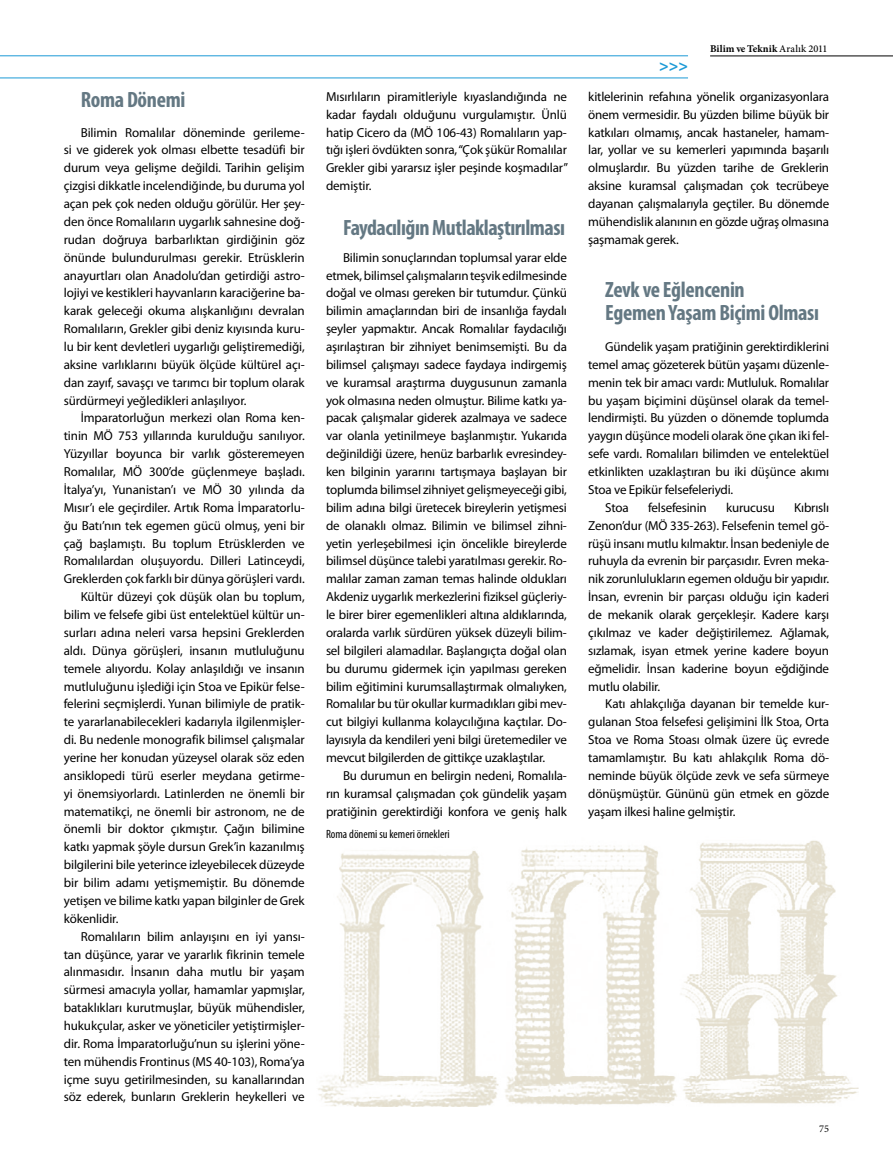
<style>
.page{position:relative;width:893px;height:1170px;background:#fff}
.page>*{position:absolute;margin:0;border:0;box-sizing:border-box;transform-origin:0 0}
.t1{font:700 condensed 22.2px/22.2px "Myriad Pro";letter-spacing:-.02em;color:#647883}
.t2{font:700 16.2px "Myriad Pro";color:#1c9ad6}
.t3{font:13.05px/17.9px "Myriad Pro";letter-spacing:-.01em;color:#000;text-align:justify}
.t4{font:condensed 12px "Myriad Pro";color:#000}
.t5{font:700 10.35px "Minion Pro";letter-spacing:.005em;color:#000}
.t6{font:10.35px "Minion Pro";color:#000}
.s1{font-weight:500}
</style>
<div class="page">
<img style="left:318px;top:840px;width:541px;height:266px">
<hr style="left:710px;top:56px;width:183px;height:1px;background:#000">
<hr style="left:0;top:78px;width:688px;height:1px;background:#1c9ad6">
<hr style="left:0;top:56px;width:688px;height:1px;background:#1c9ad6">
<h1 class="t1" style="left:81px;top:88px;width:106px">Roma Dönemi</h1>
<p class="t3" style="left:64px;top:123px;width:242px;text-indent:17px">Bilimin Romalılar döneminde gerileme&shy;si ve giderek yok olması elbette tesadüfi bir durum veya gelişme değildi. Tarihin gelişim çizgisi dikkatle incelendiğinde, bu duruma yol açan pek çok neden olduğu görülür. Her şey&shy;den önce Romalıların uygarlık sahnesine doğ&shy;rudan doğruya barbarlıktan girdiğinin göz önünde bulundurulması gerekir. Etrüsklerin anayurtları olan Anadolu’dan getirdiği astro&shy;lojiyi ve kestikleri hayvanların karaciğerine ba&shy;karak geleceği okuma alışkanlığını devralan Romalıların, Grekler gibi deniz kıyısında kuru&shy;lu bir kent devletleri uygarlığı geliştiremediği, aksine varlıklarını büyük ölçüde kültürel açı&shy;dan zayıf, savaşçı ve tarımcı bir toplum olarak sürdürmeyi yeğledikleri anlaşılıyor.</p>
<p class="t3" style="left:81px;top:409px;width:225px">İmparatorluğun merkezi olan Roma ken-</p>
<p class="t3" style="left:64px;top:427px;width:242px">tinin MÖ 753 yıllarında kurulduğu sanılıyor.</p>
<p class="t3" style="left:64px;top:444px;width:242px">Yüzyıllar boyunca bir varlık gösteremeyen</p>
<p class="t3" style="left:64px;top:462px;width:242px">Romalılar, MÖ 300’de güçlenmeye başladı.</p>
<p class="t3" style="left:64px;top:480px;width:242px">İtalya’yı, Yunanistan’ı ve MÖ 30 yılında da</p>
<p class="t3" style="left:64px;top:498px;width:242px">Mısır’ı ele geçirdiler. Artık Roma İmparatorlu-</p>
<p class="t3" style="left:64px;top:516px;width:242px">ğu Batı’nın tek egemen gücü olmuş, yeni bir</p>
<p class="t3" style="left:64px;top:534px;width:242px">çağ başlamıştı. Bu toplum Etrüsklerden ve</p>
<p class="t3" style="left:64px;top:552px;width:242px">Romalılardan oluşuyordu. Dilleri Latinceydi,</p>
<p class="t3" style="left:64px;top:569px;width:242px">Greklerden çok farklı bir dünya görüşleri vardı.</p>
<p class="t3" style="left:81px;top:587px;width:225px">Kültür düzeyi çok düşük olan bu toplum,</p>
<p class="t3" style="left:64px;top:605px;width:242px">bilim ve felsefe gibi üst entelektüel kültür un-</p>
<p class="t3" style="left:64px;top:623px;width:242px">surları adına neleri varsa hepsini Greklerden</p>
<p class="t3" style="left:64px;top:641px;width:242px">aldı. Dünya görüşleri, insanın mutluluğunu</p>
<p class="t3" style="left:64px;top:659px;width:242px">temele alıyordu. Kolay anlaşıldığı ve insanın</p>
<p class="t3" style="left:64px;top:677px;width:242px">mutluluğunu işlediği için Stoa ve Epikür felse-</p>
<p class="t3" style="left:64px;top:694px;width:242px">felerini seçmişlerdi. Yunan bilimiyle de pratik-</p>
<p class="t3" style="left:64px;top:712px;width:242px">te yararlanabilecekleri kadarıyla ilgilenmişler-</p>
<p class="t3" style="left:64px;top:730px;width:242px">di. Bu nedenle monografik bilimsel çalışmalar</p>
<p class="t3" style="left:64px;top:748px;width:242px">yerine her konudan yüzeysel olarak söz eden</p>
<p class="t3" style="left:64px;top:766px;width:242px">ansiklopedi türü eserler meydana getirme-</p>
<p class="t3" style="left:64px;top:784px;width:242px">yi önemsiyorlardı. Latinlerden ne önemli bir</p>
<p class="t3" style="left:64px;top:802px;width:242px">matematikçi, ne önemli bir astronom, ne de</p>
<p class="t3" style="left:64px;top:819px;width:242px">önemli bir doktor çıkmıştır. Çağın bilimine</p>
<p class="t3" style="left:64px;top:837px;width:242px">katkı yapmak şöyle dursun Grek’in kazanılmış</p>
<p class="t3" style="left:64px;top:855px;width:242px">bilgilerini bile yeterince izleyebilecek düzeyde</p>
<p class="t3" style="left:64px;top:873px;width:242px">bir bilim adamı yetişmemiştir. Bu dönemde</p>
<p class="t3" style="left:64px;top:891px;width:242px">yetişen ve bilime katkı yapan bilginler de Grek</p>
<p class="t3" style="left:64px;top:909px;width:56px">kökenlidir.</p>
<p class="t3" style="left:81px;top:927px;width:225px">Romalıların bilim anlayışını en iyi yansı-</p>
<p class="t3" style="left:64px;top:944px;width:242px">tan düşünce, yarar ve yararlık fikrinin temele</p>
<p class="t3" style="left:64px;top:962px;width:242px">alınmasıdır. İnsanın daha mutlu bir yaşam</p>
<p class="t3" style="left:64px;top:980px;width:242px">sürmesi amacıyla yollar, hamamlar yapmışlar,</p>
<p class="t3" style="left:64px;top:998px;width:242px">bataklıkları kurutmuşlar, büyük mühendisler,</p>
<p class="t3" style="left:64px;top:1016px;width:242px">hukukçular, asker ve yöneticiler yetiştirmişler-</p>
<p class="t3" style="left:64px;top:1034px;width:242px">dir. Roma İmparatorluğu’nun su işlerini yöne-</p>
<p class="t3" style="left:64px;top:1052px;width:242px">ten mühendis Frontinus (MS 40-103), Roma’ya</p>
<p class="t3" style="left:64px;top:1069px;width:242px">içme suyu getirilmesinden, su kanallarından</p>
<p class="t3" style="left:64px;top:1087px;width:242px">söz ederek, bunların Greklerin heykelleri ve</p>
<p class="t3" style="left:326px;top:87px;width:244px">Mısırlıların piramitleriyle kıyaslandığında ne kadar faydalı olduğunu vurgulamıştır. Ünlü hatip Cicero da (MÖ 106-43) Romalıların yap&shy;tığı işleri övdükten sonra, “Çok şükür Romalılar Grekler gibi yararsız işler peşinde koşmadılar” demiştir.</p>
<h1 class="t1" style="left:343px;top:216px;width:224px">Faydacılığın Mutlaklaştırılması</h1>
<p class="t3" style="left:326px;top:248px;width:242px;text-indent:17px">Bilimin sonuçlarından toplumsal yarar elde etmek, bilimsel çalışmaların teşvik edilmesinde doğal ve olması gereken bir tutumdur. Çünkü bilimin amaçlarından biri de insanlığa faydalı şeyler yapmaktır. Ancak Romalılar faydacılığı aşırılaştıran bir zihniyet benimsemişti. Bu da bilimsel çalışmayı sadece faydaya indirgemiş ve kuramsal araştırma duygusunun zamanla yok olmasına neden olmuştur. Bilime katkı ya&shy;pacak çalışmalar giderek azalmaya ve sadece var olanla yetinilmeye başlanmıştır. Yukarıda değinildiği üzere, henüz barbarlık evresindey&shy;ken bilginin yararını tartışmaya başlayan bir toplumda bilimsel zihniyet gelişmeyeceği gibi, bilim adına bilgi üretecek bireylerin yetişmesi de olanaklı olmaz. Bilimin ve bilimsel zihni&shy;yetin yerleşebilmesi için öncelikle bireylerde bilimsel düşünce talebi yaratılması gerekir. Ro&shy;malılar zaman zaman temas halinde oldukları Akdeniz uygarlık merkezlerini fiziksel güçleriy&shy;le birer birer egemenlikleri altına aldıklarında, oralarda varlık sürdüren yüksek düzeyli bilim&shy;sel bilgileri alamadılar. Başlangıçta doğal olan bu durumu gidermek için yapılması gereken bilim eğitimini kurumsallaştırmak olmalıyken, Romalılar bu tür okullar kurmadıkları gibi mev&shy;cut bilgiyi kullanma kolaycılığına kaçtılar. Do&shy;layısıyla da kendileri yeni bilgi üretemediler ve mevcut bilgilerden de gittikçe uzaklaştılar.</p>
<p class="t3" style="left:326px;top:766px;width:242px;text-indent:17px">Bu durumun en belirgin nedeni, Romalıla&shy;rın kuramsal çalışmadan çok gündelik yaşam pratiğinin gerektirdiği konfora ve geniş halk</p>
<p class="t4" style="left:326px;top:826px;width:125px">Roma dönemi su kemeri örnekleri</p>
<p class="t2" style="left:659px;top:55px;width:30px">&gt;&gt;&gt;</p>
<p class="t5" style="left:710px;top:41px;width:119px">Bilim ve Teknik <span class="s1">Aralık 2011</span></p>
<p class="t3" style="left:588px;top:87px;width:242px">kitlelerinin refahına yönelik organizasyonlara önem vermesidir. Bu yüzden bilime büyük bir katkıları olmamış, ancak hastaneler, hamam&shy;lar, yollar ve su kemerleri yapımında başarılı olmuşlardır. Bu yüzden tarihe de Greklerin aksine kuramsal çalışmadan çok tecrübeye dayanan çalışmalarıyla geçtiler. Bu dönemde mühendislik alanının en gözde uğraş olmasına şaşmamak gerek.</p>
<h1 class="t1" style="left:605px;top:278px;width:215px">Zevk ve Eğlencenin<br>Egemen Yaşam Biçimi Olması</h1>
<p class="t3" style="left:605px;top:337px;width:225px">Gündelik yaşam pratiğinin gerektirdiklerini</p>
<p class="t3" style="left:588px;top:355px;width:242px">temel amaç gözeterek bütün yaşamı düzenle-</p>
<p class="t3" style="left:588px;top:373px;width:242px">menin tek bir amacı vardı: Mutluluk. Romalılar</p>
<p class="t3" style="left:588px;top:391px;width:242px">bu yaşam biçimini düşünsel olarak da temel-</p>
<p class="t3" style="left:588px;top:409px;width:242px">lendirmişti. Bu yüzden o dönemde toplumda</p>
<p class="t3" style="left:588px;top:427px;width:242px">yaygın düşünce modeli olarak öne çıkan iki fel-</p>
<p class="t3" style="left:588px;top:444px;width:242px">sefe vardı. Romalıları bilimden ve entelektüel</p>
<p class="t3" style="left:588px;top:462px;width:242px">etkinlikten uzaklaştıran bu iki düşünce akımı</p>
<p class="t3" style="left:588px;top:480px;width:147px">Stoa ve Epikür felsefeleriydi.</p>
<p class="t3" style="left:605px;top:498px;width:25px">Stoa</p>
<p class="t3" style="left:648px;top:498px;width:60px">felsefesinin</p>
<p class="t3" style="left:726px;top:498px;width:50px">kurucusu</p>
<p class="t3" style="left:588px;top:498px;width:242px;text-indent:206px">Kıbrıslı Zenon’dur (MÖ 335-263). Felsefenin temel gö&shy;rüşü insanı mutlu kılmaktır. İnsan bedeniyle de ruhuyla da evrenin bir parçasıdır. Evren meka&shy;nik zorunlulukların egemen olduğu bir yapıdır.<br>İnsan, evrenin bir parçası olduğu için kaderi de mekanik olarak gerçekleşir. Kadere karşı çıkılmaz ve kader değiştirilemez. Ağlamak, sızlamak, isyan etmek yerine kadere boyun eğmelidir. İnsan kaderine boyun eğdiğinde mutlu olabilir.</p>
<p class="t3" style="left:588px;top:694px;width:242px;text-indent:17px">Katı ahlakçılığa dayanan bir temelde kur&shy;gulanan Stoa felsefesi gelişimini İlk Stoa, Orta Stoa ve Roma Stoası olmak üzere üç evrede tamamlamıştır. Bu katı ahlakçılık Roma dö&shy;neminde büyük ölçüde zevk ve sefa sürmeye dönüşmüştür. Gününü gün etmek en gözde yaşam ilkesi haline gelmiştir.</p>
<p class="t6" style="left:819px;top:1121px;width:11px">75</p>
</div>
